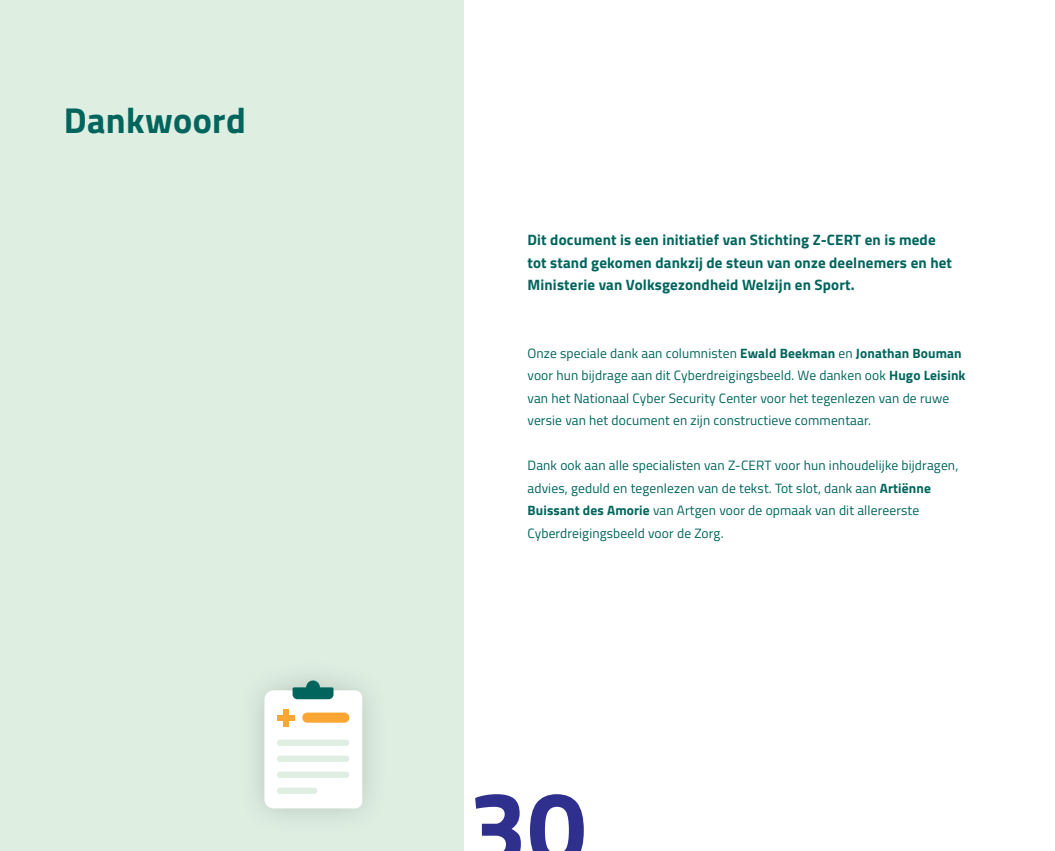
<style>
.page{position:relative;width:1055px;height:851px;background:#fff}
.page>*{position:absolute;margin:0;border:0;box-sizing:border-box;transform-origin:0 0}
.t1{font:700 105px "Titillium Web";color:#2f308d}
.t2{font:700 36px "Titillium Web";letter-spacing:.01em;color:#01655d}
.t3{font:700 15px/22.5px "Titillium Web";letter-spacing:.01em;color:#01655d}
.t4{font:13.5px/22.5px "Titillium Web";letter-spacing:.01em;color:#01655d}
.s1{font-weight:700}
</style>
<div class="page">
<div style="left:0;top:0;width:463px;height:850px;background:#deefe2"></div>
<svg style="left:264px;top:680px;width:98px;height:128px;background:#ecf3f0"></svg>
<div style="left:277px;top:715px;width:17px;height:5px;background:#faa633"></div>
<div style="left:283px;top:709px;width:5px;height:17px;background:#faa633"></div>
<div style="left:302px;top:712px;width:47px;height:10px;background:#faa633;border-radius:5px"></div>
<div style="left:277px;top:739px;width:72px;height:6px;background:#deefe2;border-radius:3px"></div>
<div style="left:277px;top:755px;width:72px;height:6px;background:#deefe2;border-radius:3px"></div>
<div style="left:277px;top:771px;width:72px;height:6px;background:#deefe2;border-radius:3px"></div>
<div style="left:277px;top:787px;width:40px;height:6px;background:#deefe2;border-radius:3px"></div>
<p class="t2" style="left:64px;top:92px;width:183px">Dankwoord</p>
<p class="t3" style="left:527px;top:228px;width:426px">Dit document is een initiatief van Stichting Z-CERT en is mede tot stand gekomen dankzij de steun van onze deelnemers en het<br>Ministerie van Volksgezondheid Welzijn en Sport.</p>
<p class="t4" style="left:527px;top:341px;width:439px">Onze speciale dank aan columnisten <span class="s1">Ewald Beekman</span> en <span class="s1">Jonathan Bouman </span>voor hun bijdrage aan dit Cyberdreigingsbeeld. We danken ook <span class="s1">Hugo Leisink </span>van het Nationaal Cyber Security Center voor het tegenlezen van de ruwe versie van het document en zijn constructieve commentaar.</p>
<p class="t4" style="left:527px;top:453px;width:432px">Dank ook aan alle specialisten van Z-CERT voor hun inhoudelijke bijdragen, advies, geduld en tegenlezen van de tekst. Tot slot, dank aan <span class="s1">Artiënne Buissant des Amorie</span> van Artgen voor de opmaak van dit allereerste Cyberdreigingsbeeld voor de Zorg.</p>
<h1 class="t1" style="left:468px;top:747px;width:119px">30</h1>
</div>
